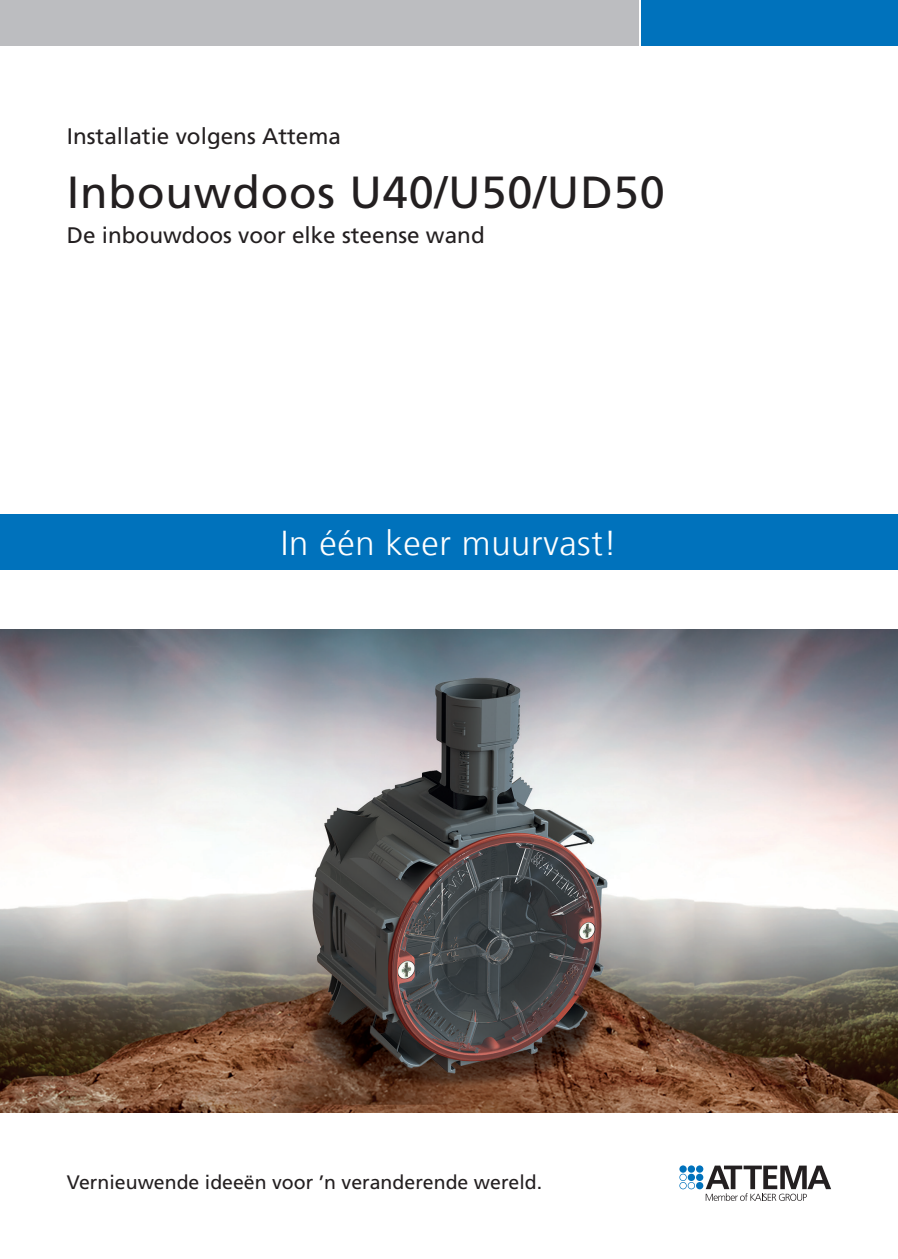
<style>
.page{position:relative;width:898px;height:1259px;background:#fff}
.page>*{position:absolute;margin:0;border:0;box-sizing:border-box;transform-origin:0 0}
.t1{font:45px "Frutiger LT Std";letter-spacing:.02em;color:#231f20}
.t2{font:300 34.5px "Frutiger LT";letter-spacing:.02em;color:#fff}
.t3{font:22.5px "Frutiger LT Std";color:#231f20}
.t4{font:19.5px "Frutiger LT Std";color:#231f20}
</style>
<div class="page">
<div style="left:0;top:514px;width:897px;height:56px;background:#0072bc"></div>
<img style="left:0;top:629px;width:897px;height:483px">
<div style="left:641px;top:0;width:256px;height:45px;background:#0072bc"></div>
<svg style="left:695px;top:1173px;width:8px;height:8px"></svg>
<svg style="left:687px;top:1165px;width:7px;height:7px"></svg>
<svg style="left:695px;top:1165px;width:8px;height:7px"></svg>
<div style="left:679px;top:1165px;width:7px;height:7px;background:#0072bc;border-radius:50%"></div>
<svg style="left:695px;top:1182px;width:8px;height:7px"></svg>
<svg style="left:679px;top:1173px;width:15px;height:16px"></svg>
<svg style="left:705px;top:1165px;width:125px;height:36px"></svg>
<div style="left:0;top:0;width:638px;height:45px;background:#bcbdc0"></div>
<p class="t3" style="left:67px;top:123px;width:275px">Installatie volgens Attema</p>
<h1 class="t1" style="left:67px;top:166px;width:599px">Inbouwdoos U40/U50/UD50</h1>
<p class="t3" style="left:67px;top:222px;width:419px">De inbouwdoos voor elke steense wand</p>
<h2 class="t2" style="left:281px;top:524px;width:337px">In één keer muurvast!</h2>
<p class="t4" style="left:67px;top:1170px;width:477px">Vernieuwende ideeën voor ’n veranderende wereld.</p>
</div>
